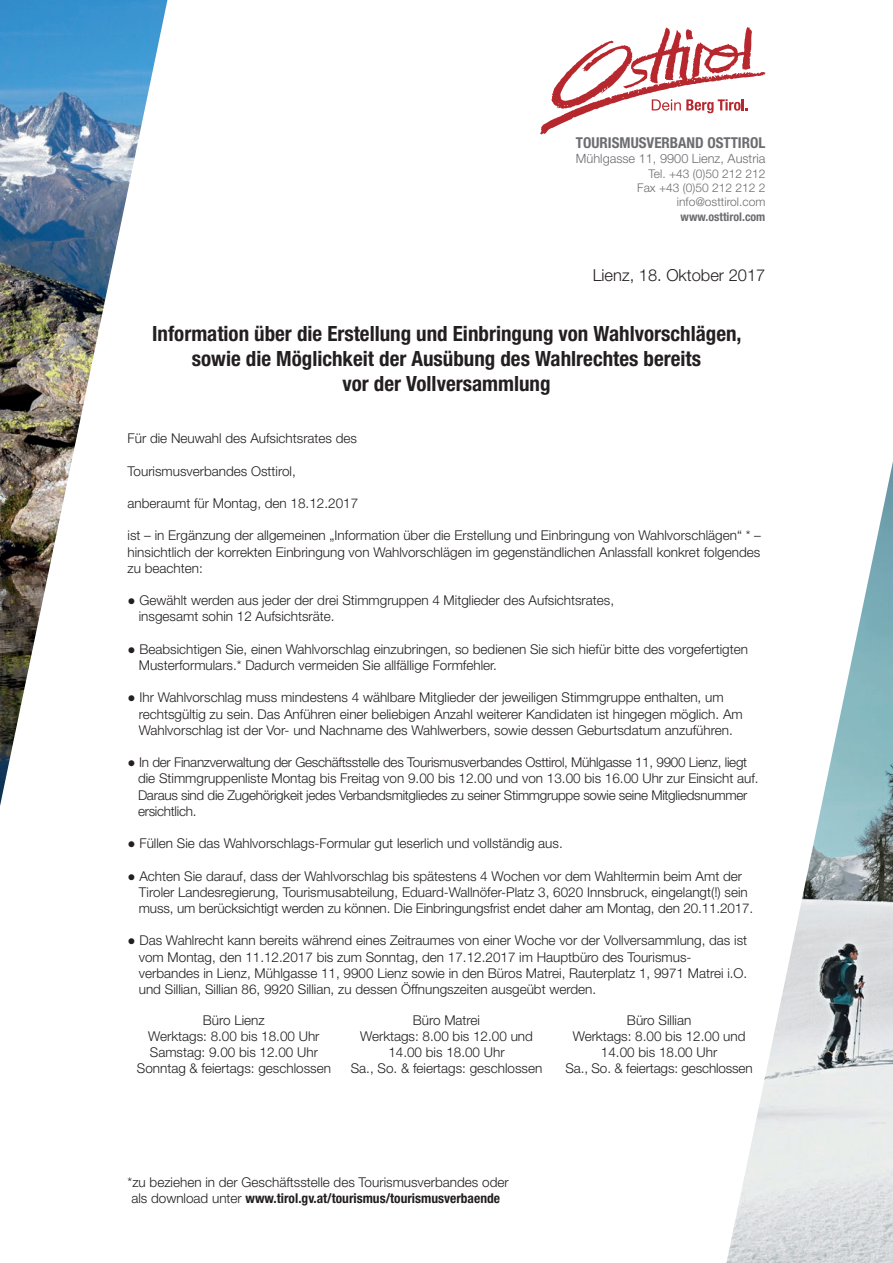
<style>
.page{position:relative;width:893px;height:1263px;background:#fff}
.page>*{position:absolute;margin:0;border:0;box-sizing:border-box;transform-origin:0 0}
.t1{font:700 condensed 21px/25.2px "Helvetica Neue";color:#231f20;text-align:center}
.t2{font:300 16.5px "Helvetica Neue";color:#231f20}
.t3{font:700 condensed 15px "Helvetica Neue";color:#6c6d70}
.t4{font:300 13.5px/16.2px "Helvetica Neue";color:#231f20}
.t5{font:300 13.5px/16.2px "Helvetica Neue";letter-spacing:-.02em;color:#231f20}
.t6{font:300 12.75px "Helvetica Neue";color:#6c6d70}
.t7{font:300 12px/14.4px "Helvetica Neue";color:#6c6d70;text-align:right}
.t8{font:700 condensed 12px "Helvetica Neue";color:#6c6d70}
.s1{font-family:"Times New Roman";font-weight:400}
.s2{font-weight:700;font-stretch:condensed}
</style>
<div class="page">
<svg style="left:540px;top:27px;width:225px;height:108px"></svg>
<img style="left:0;top:0;width:167px;height:806px">
<img style="left:726px;top:461px;width:167px;height:802px">
<p class="t3" style="left:576px;top:133px;width:191px">TOURISMUSVERBAND OSTTIROL</p>
<p class="t6" style="left:576px;top:151px;width:191px">Mühlgasse 11, 9900 Lienz, Austria</p>
<p class="t7" style="left:637px;top:166px;width:130px">Tel. +43 (0)50 212 212<br>Fax +43 (0)50 212 212 2 info@osttirol.com</p>
<p class="t8" style="left:681px;top:209px;width:86px">www.osttirol.com</p>
<p class="t2" style="left:593px;top:265px;width:174px">Lienz, 18. Oktober 2017</p>
<h1 class="t1" style="left:152px;top:320px;width:591px">Information über die Erstellung und Einbringung von Wahlvorschlägen, sowie die Möglichkeit der Ausübung des Wahlrechtes bereits<br>vor der Vollversammlung</h1>
<p class="t4" style="left:128px;top:430px;width:231px">Für die Neuwahl des Aufsichtsrates des</p>
<p class="t4" style="left:128px;top:462px;width:170px">Tourismusverbandes Osttirol,</p>
<p class="t4" style="left:128px;top:495px;width:232px">anberaumt für Montag, den 18.12.2017</p>
<p class="t4" style="left:128px;top:527px;width:635px;text-align:justify">ist – in Ergänzung der allgemeinen „Information über die Erstellung und Einbringung von Wahlvorschlägen“ * – hinsichtlich der korrekten Einbringung von Wahlvorschlägen im gegenständlichen Anlassfall konkret folgendes zu beachten:</p>
<p class="t4" style="left:139px;top:592px;width:477px;text-indent:-11px"><span class="s1">●</span> Gewählt werden aus jeder der drei Stimmgruppen 4 Mitglieder des Aufsichtsrates, insgesamt sohin 12 Aufsichtsräte.</p>
<p class="t4" style="left:139px;top:641px;width:611px;text-indent:-11px"><span class="s1">●</span> Beabsichtigen Sie, einen Wahlvorschlag einzubringen, so bedienen Sie sich hiefür bitte des vorgefertigten<br>Musterformulars.* Dadurch vermeiden Sie allfällige Formfehler.</p>
<p class="t4" style="left:139px;top:689px;width:605px;text-indent:-11px"><span class="s1">●</span> Ihr Wahlvorschlag muss mindestens 4 wählbare Mitglieder der jeweiligen Stimmgruppe enthalten, um rechtsgültig zu sein. Das Anführen einer beliebigen Anzahl weiterer Kandidaten ist hingegen möglich. Am<br>Wahlvorschlag ist der Vor- und Nachname des Wahlwerbers, sowie dessen Geburtsdatum anzuführen.</p>
<p class="t5" style="left:138px;top:754px;width:622px;text-indent:-10px"><span class="s1">●</span> In der Finanzverwaltung der Geschäftsstelle des Tourismusverbandes Osttirol, Mühlgasse 11, 9900 Lienz, liegt die Stimmgruppenliste Montag bis Freitag von 9.00 bis 12.00 und von 13.00 bis 16.00 Uhr zur Einsicht auf.<br>Daraus sind die Zugehörigkeit jedes Verbandsmitgliedes zu seiner Stimmgruppe sowie seine Mitgliedsnummer ersichtlich.</p>
<p class="t4" style="left:128px;top:835px;width:437px"><span class="s1">●</span> Füllen Sie das Wahlvorschlags-Formular gut leserlich und vollständig aus.</p>
<p class="t4" style="left:139px;top:867px;width:616px;text-indent:-11px"><span class="s1">●</span> Achten Sie darauf, dass der Wahlvorschlag bis spätestens 4 Wochen vor dem Wahltermin beim Amt der<br>Tiroler Landesregierung, Tourismusabteilung, Eduard-Wallnöfer-Platz 3, 6020 Innsbruck, eingelangt(!) sein muss, um berücksichtigt werden zu können. Die Einbringungsfrist endet daher am Montag, den 20.11.2017.</p>
<p class="t4" style="left:139px;top:932px;width:610px;text-indent:-11px"><span class="s1">●</span> Das Wahlrecht kann bereits während eines Zeitraumes von einer Woche vor der Vollversammlung, das ist vom Montag, den 11.12.2017 bis zum Sonntag, den 17.12.2017 im Hauptbüro des Tourismus&shy;verbandes in Lienz, Mühlgasse 11, 9900 Lienz sowie in den Büros Matrei, Rauterplatz 1, 9971 Matrei i.O. und Sillian, Sillian 86, 9920 Sillian, zu dessen Öffnungszeiten ausgeübt werden.</p>
<p class="t4" style="left:137px;top:1011px;width:196px;text-align:center">Büro Lienz<br>Werktags: 8.00 bis 18.00 Uhr<br>Samstag: 9.00 bis 12.00 Uhr<br>Sonntag &amp; feiertags: geschlossen</p>
<p class="t4" style="left:351px;top:1011px;width:193px;text-align:center">Büro Matrei<br>Werktags: 8.00 bis 12.00 und<br>14.00 bis 18.00 Uhr<br>Sa., So. &amp; feiertags: geschlossen</p>
<p class="t4" style="left:565px;top:1011px;width:189px;text-align:center">Büro Sillian<br>Werktags: 8.00 bis 12.00 und<br>14.00 bis 18.00 Uhr<br>Sa., So. &amp; feiertags: geschlossen</p>
<p class="t4" style="left:128px;top:1173px;width:383px">*zu beziehen in der Geschäftsstelle des Tourismusverbandes oder als download unter <span class="s2">www.tirol.gv.at/tourismus/tourismusverbaende</span></p>
</div>
